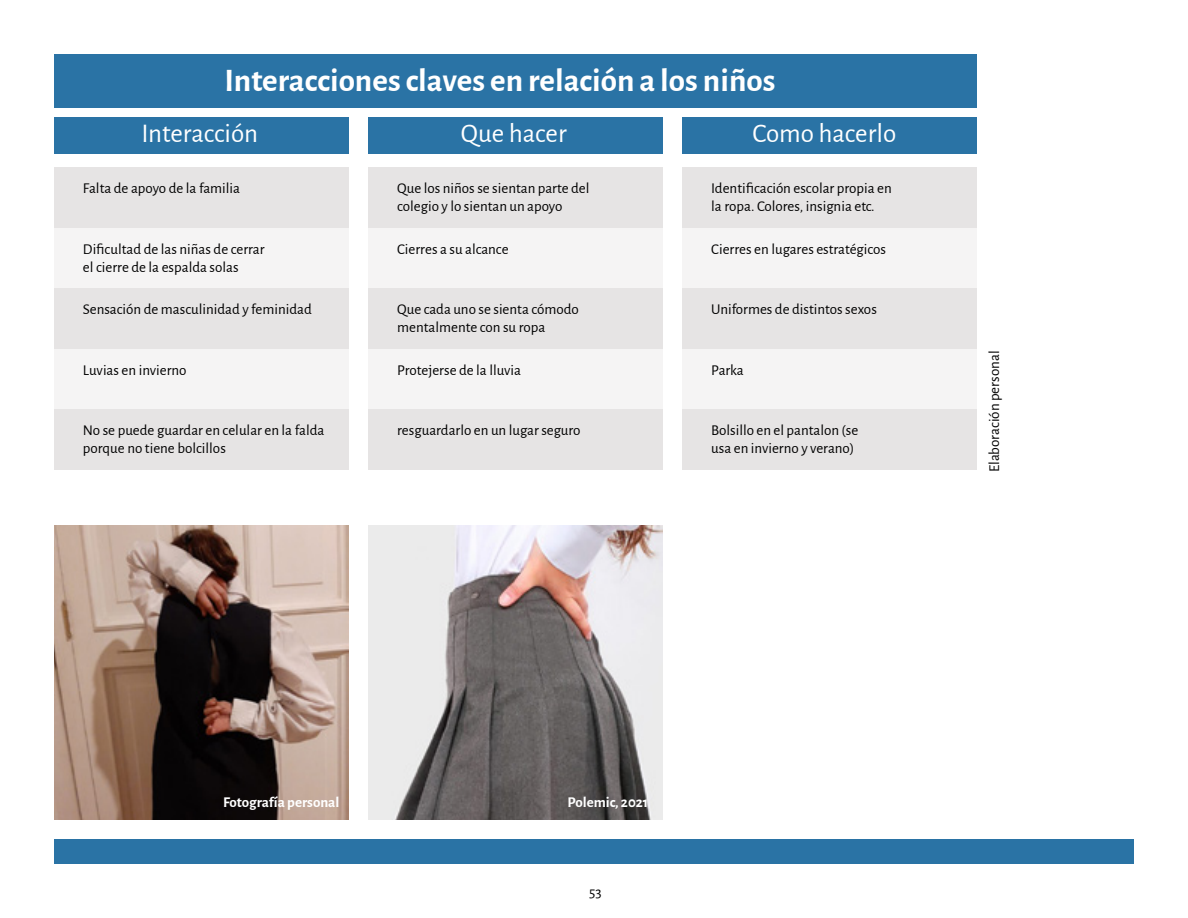
<style>
.page{position:relative;width:1188px;height:918px;background:#fff}
.page>*{position:absolute;margin:0;border:0;box-sizing:border-box;transform-origin:0 0}
.t1{font:700 33px "Alegreya Sans";color:#fff}
.t2{font:27px "Alegreya Sans";color:#fff}
.t3{font:15px/18px "Alegreya Sans";color:#000}
.t4{font:700 15px "Alegreya Sans";color:#fff}
</style>
<div class="page">
<div style="left:682px;top:117px;width:295px;height:36px;background:#2a73a5"></div>
<div style="left:54px;top:117px;width:295px;height:36px;background:#2a73a5"></div>
<div style="left:368px;top:117px;width:295px;height:36px;background:#2a73a5"></div>
<div style="left:54px;top:54px;width:923px;height:54px;background:#2a73a5"></div>
<div style="left:682px;top:349px;width:295px;height:61px;background:#f5f4f4"></div>
<div style="left:682px;top:410px;width:295px;height:60px;background:#e6e4e4"></div>
<div style="left:682px;top:228px;width:295px;height:60px;background:#f5f4f4"></div>
<div style="left:682px;top:288px;width:295px;height:61px;background:#e6e4e4"></div>
<div style="left:368px;top:349px;width:295px;height:61px;background:#f5f4f4"></div>
<div style="left:368px;top:410px;width:295px;height:60px;background:#e6e4e4"></div>
<div style="left:368px;top:228px;width:295px;height:60px;background:#f5f4f4"></div>
<div style="left:368px;top:288px;width:295px;height:61px;background:#e6e4e4"></div>
<div style="left:54px;top:349px;width:295px;height:61px;background:#f5f4f4"></div>
<div style="left:54px;top:410px;width:295px;height:60px;background:#e6e4e4"></div>
<div style="left:54px;top:228px;width:295px;height:60px;background:#f5f4f4"></div>
<div style="left:54px;top:288px;width:295px;height:61px;background:#e6e4e4"></div>
<div style="left:682px;top:167px;width:295px;height:61px;background:#e6e4e4"></div>
<div style="left:368px;top:167px;width:295px;height:61px;background:#e6e4e4"></div>
<div style="left:54px;top:167px;width:295px;height:61px;background:#e6e4e4"></div>
<div style="left:54px;top:839px;width:1080px;height:25px;background:#2a73a5"></div>
<img style="left:54px;top:525px;width:295px;height:295px">
<img style="left:368px;top:525px;width:295px;height:295px">
<h1 class="t1" style="left:224px;top:56px;width:553px">Interacciones claves en relación a los niños</h1>
<h2 class="t2" style="left:141px;top:115px;width:118px">Interacción</h2>
<h2 class="t2" style="left:461px;top:115px;width:107px">Que hacer</h2>
<h2 class="t2" style="left:753px;top:115px;width:145px">Como hacerlo</h2>
<p class="t3" style="left:83px;top:179px;width:159px">Falta de apoyo de la familia</p>
<p class="t3" style="left:83px;top:239px;width:183px">Dificultad de las niñas de cerrar el cierre de la espalda solas</p>
<p class="t3" style="left:83px;top:299px;width:230px">Sensación de masculinidad y feminidad</p>
<p class="t3" style="left:397px;top:179px;width:194px">Que los niños se sientan parte del colegio y lo sientan un apoyo</p>
<p class="t3" style="left:397px;top:239px;width:113px">Cierres a su alcance</p>
<p class="t3" style="left:397px;top:299px;width:183px">Que cada uno se sienta cómodo mentalmente con su ropa</p>
<p class="t3" style="left:711px;top:179px;width:182px">Identificación escolar propia en la ropa. Colores, insignia etc.</p>
<p class="t3" style="left:711px;top:239px;width:176px">Cierres en lugares estratégicos</p>
<p class="t3" style="left:711px;top:299px;width:167px">Uniformes de distintos sexos</p>
<p class="t3" style="left:83px;top:360px;width:105px">Luvias en invierno</p>
<p class="t3" style="left:397px;top:360px;width:125px">Protejerse de la lluvia</p>
<p class="t3" style="left:711px;top:360px;width:34px">Parka</p>
<p class="t3" style="left:83px;top:420px;width:243px">No se puede guardar en celular en la falda porque no tiene bolcillos</p>
<p class="t3" style="left:397px;top:420px;width:185px">resguardarlo en un lugar seguro</p>
<p class="t3" style="left:711px;top:420px;width:149px">Bolsillo en el pantalon (se usa en invierno y verano)</p>
<p class="t3" style="left:985px;top:472px;width:123px;rotate:-90deg">Elaboración personal</p>
<p class="t4" style="left:223px;top:791px;width:118px">Fotografía personal</p>
<p class="t4" style="left:568px;top:791px;width:82px">Polemic, 2021</p>
<p class="t3" style="left:589px;top:882px;width:14px">53</p>
</div>
